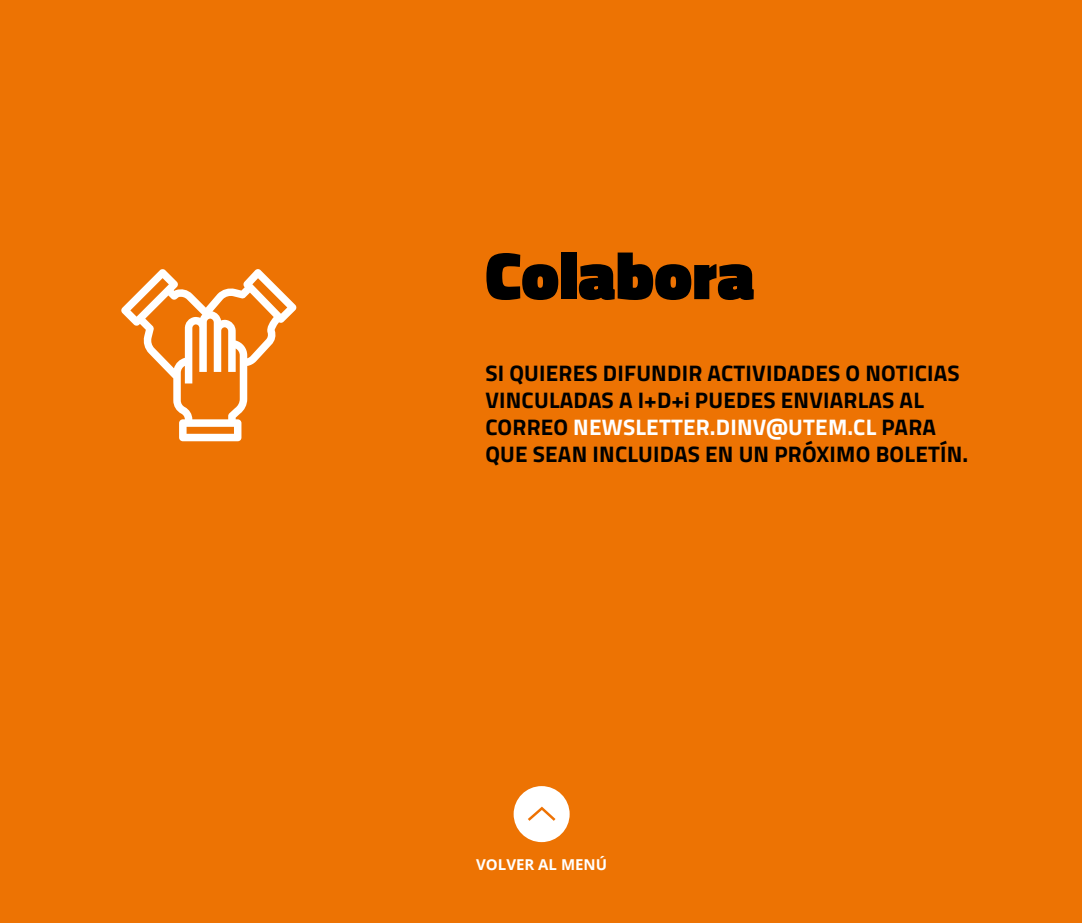
<style>
.page{position:relative;width:1083px;height:923px;background:#fff}
.page>*{position:absolute;margin:0;border:0;box-sizing:border-box;transform-origin:0 0}
.t1{font:900 67.5px "Titillium Web";color:#000}
.t2{font:700 22.5px/27px "Titillium Web";letter-spacing:.01em;color:#000}
.t3{font:700 15px "Open Sans";color:#fff}
.s1{color:#fff}
</style>
<div class="page">
<div style="left:1px;top:0;width:1081px;height:922px;background:#ed7303"></div>
<svg style="left:121px;top:269px;width:175px;height:172px"></svg>
<div style="left:513px;top:786px;width:56px;height:56px;background:#fff;border-radius:50%"></div>
<svg style="left:528px;top:806px;width:28px;height:15px"></svg>
<h1 class="t1" style="left:485px;top:226px;width:271px">Colabora</h1>
<p class="t2" style="left:485px;top:358px;width:484px">SI QUIERES DIFUNDIR ACTIVIDADES O NOTICIAS VINCULADAS A I+D+i PUEDES ENVIARLAS AL CORREO <span class="s1">NEWSLETTER.DINV@UTEM.CL</span> PARA QUE SEAN INCLUIDAS EN UN PRÓXIMO BOLETÍN.</p>
<p class="t3" style="left:476px;top:853px;width:132px">VOLVER AL MENÚ</p>
</div>
